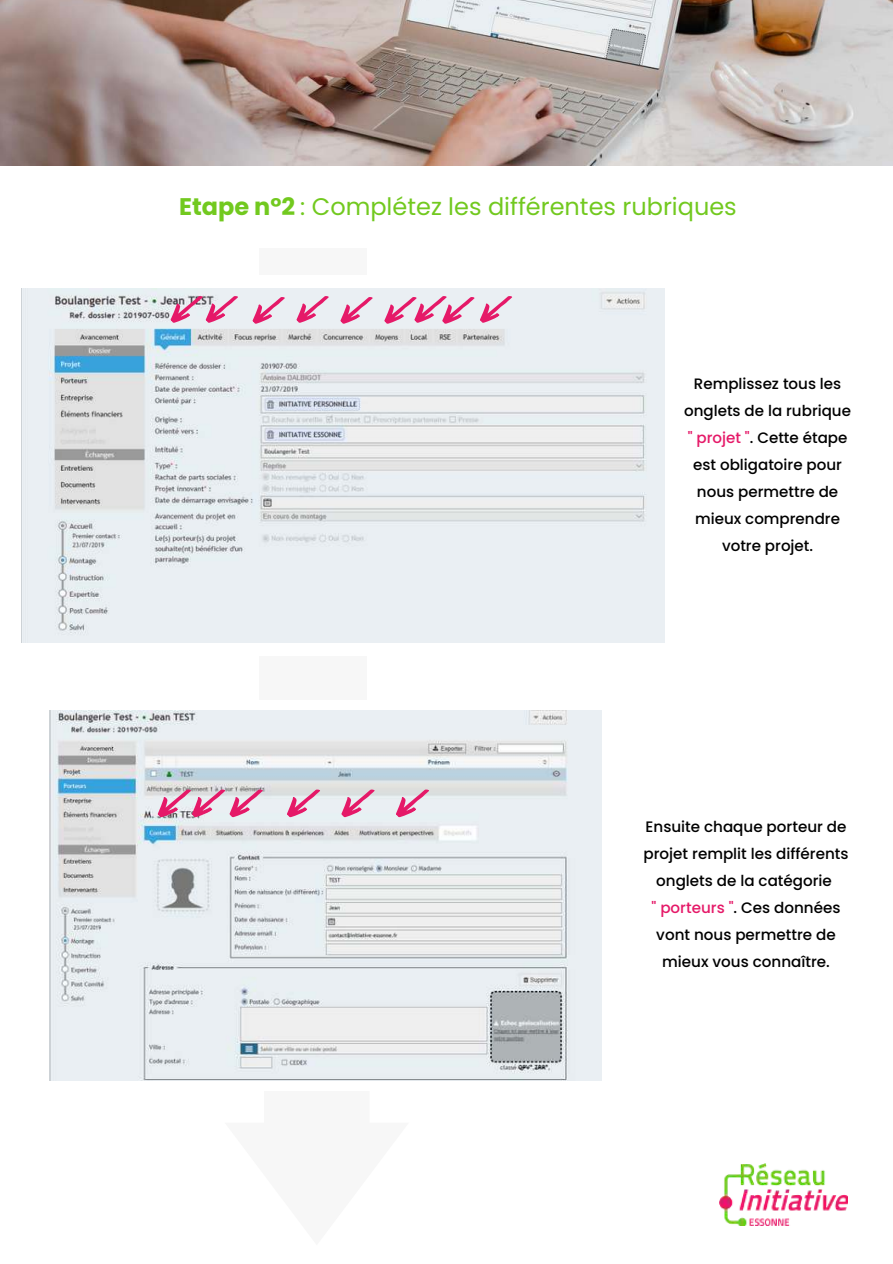
<style>
.page{position:relative;width:893px;height:1264px;background:#fff}
.page>*{position:absolute;margin:0;border:0;box-sizing:border-box;transform-origin:0 0}
.t1{font:24px "Poppins";color:#72c91f}
.t2{font:500 15.15px/27px "Poppins";color:#000;text-align:center}
.t3{font:500 15px/27px "Poppins";color:#000;text-align:center}
.s1{font-weight:700}
.s2{color:#e51968}
</style>
<div class="page">
<div style="left:259px;top:249px;width:107px;height:644px;background:#f7f7f7"></div>
<img style="left:719px;top:1163px;width:128px;height:62px">
<div style="left:186px;top:275px;width:268px;height:380px;background:#fff"></div>
<img style="left:21px;top:288px;width:643px;height:354px">
<svg style="left:170px;top:295px;width:68px;height:28px;background:#deacc4"></svg>
<svg style="left:252px;top:296px;width:33px;height:28px"></svg>
<svg style="left:296px;top:295px;width:33px;height:28px"></svg>
<svg style="left:340px;top:296px;width:33px;height:28px"></svg>
<svg style="left:384px;top:295px;width:128px;height:29px;background:#e8b6ce"></svg>
<div style="left:179px;top:700px;width:267px;height:390px;background:#fff"></div>
<img style="left:49px;top:710px;width:552px;height:370px">
<svg style="left:158px;top:789px;width:105px;height:28px;background:#deaac1"></svg>
<svg style="left:287px;top:789px;width:33px;height:28px"></svg>
<svg style="left:341px;top:789px;width:34px;height:28px"></svg>
<svg style="left:396px;top:789px;width:33px;height:28px"></svg>
<img style="left:0;top:0;width:892px;height:165px">
<h1 class="t1" style="left:179px;top:193px;width:559px"><span class="s1">Etape n°2</span> : Complétez les différentes rubriques</h1>
<p class="t3" style="left:684px;top:370px;width:168px">Remplissez tous les onglets de la rubrique <span class="s2">" projet "</span>. Cette étape est obligatoire pour nous permettre de mieux comprendre votre projet.</p>
<p class="t2" style="left:643px;top:813px;width:206px">Ensuite chaque porteur de projet remplit les différents onglets de la catégorie<br><span class="s2">" porteurs "</span>. Ces données vont nous permettre de mieux vous connaître.</p>
</div>
